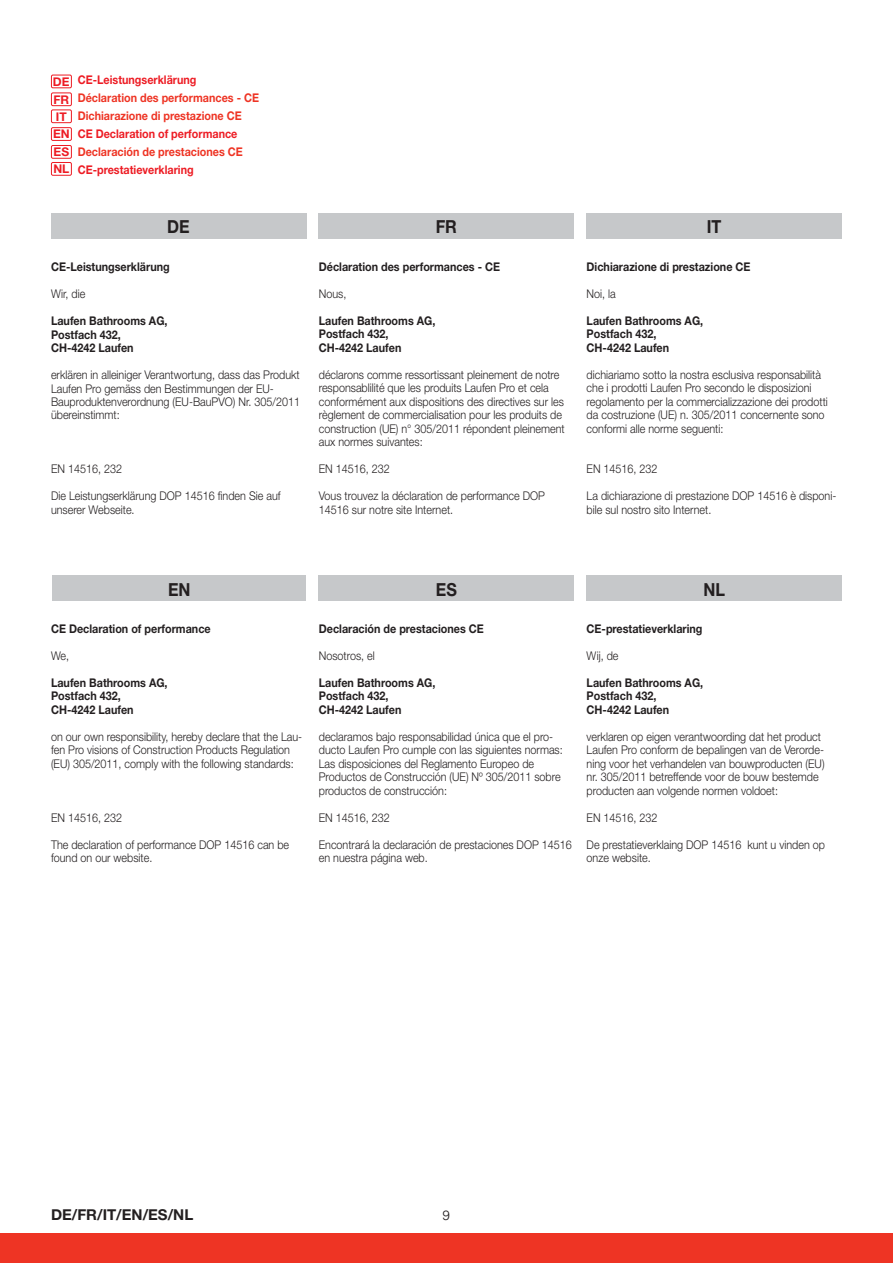
<style>
.page{position:relative;width:893px;height:1263px;background:#fff}
.page>*{position:absolute;margin:0;border:0;box-sizing:border-box;transform-origin:0 0}
.t1{font:700 18px "Helvetica Neue";color:#231f20;scale:.9 1}
.t2{font:700 15px "Helvetica Neue";color:#231f20}
.t3{font:300 13.5px "Univers LT";color:#231f20}
.t4{font:300 12px/13.5px "Helvetica Neue";color:#231f20;scale:.9 1}
.t5{font:700 12px/13.5px "Helvetica Neue";color:#231f20;scale:.9 1}
.t6{font:700 12px/18px "Helvetica Neue";color:#ee3424;scale:.9 1}
.t7{font:700 12px "Helvetica Neue";color:#ed1c24;scale:.9 1}
.t8{font:700 12px/17.9px "Helvetica Neue";color:#ed1c24}
</style>
<div class="page">
<div style="left:0;top:1233px;width:893px;height:30px;background:#ee3424"></div>
<div style="left:52px;top:576px;width:254px;height:25px;background:#c6c8ca"></div>
<div style="left:51px;top:213px;width:255px;height:25px;background:#c6c8ca"></div>
<div style="left:319px;top:213px;width:255px;height:25px;background:#c6c8ca"></div>
<div style="left:587px;top:213px;width:255px;height:25px;background:#c6c8ca"></div>
<div style="left:319px;top:576px;width:255px;height:25px;background:#c6c8ca"></div>
<div style="left:587px;top:576px;width:255px;height:25px;background:#c6c8ca"></div>
<div style="left:51px;top:75px;width:21px;height:13px;border:1px solid #ed1c24"></div>
<div style="left:51px;top:127px;width:21px;height:14px;border:1px solid #ed1c24"></div>
<div style="left:51px;top:145px;width:21px;height:14px;border:1px solid #ed1c24"></div>
<div style="left:51px;top:93px;width:21px;height:13px;border:1px solid #ed1c24"></div>
<div style="left:51px;top:110px;width:21px;height:13px;border:1px solid #ed1c24"></div>
<div style="left:51px;top:162px;width:21px;height:14px;border:1px solid #ed1c24"></div>
<p class="t8" style="left:53px;top:74px;width:18px">DE</p>
<p class="t8" style="left:53px;top:92px;width:17px;line-height:17px">FR<br>IT</p>
<p class="t8" style="left:53px;top:126px;width:18px">EN<br>ES</p>
<p class="t8" style="left:53px;top:161px;width:18px">NL</p>
<p class="t7" style="left:78px;top:75px;width:133px">CE-Leistungserklärung</p>
<p class="t6" style="left:78px;top:90px;width:203px">Déclaration des performances - CE<br>Dichiarazione di prestazione CE</p>
<p class="t7" style="left:78px;top:129px;width:179px">CE Declaration of performance</p>
<p class="t6" style="left:78px;top:144px;width:185px">Declaración de prestaciones CE</p>
<p class="t7" style="left:78px;top:165px;width:130px">CE-prestatieverklaring</p>
<h1 class="t1" style="left:167px;top:220px;width:26px">DE</h1>
<h1 class="t1" style="left:436px;top:220px;width:25px">FR</h1>
<h1 class="t1" style="left:707px;top:220px;width:18px">IT</h1>
<p class="t5" style="left:51px;top:261px;width:133px">CE-Leistungserklärung</p>
<p class="t4" style="left:51px;top:288px;width:40px">Wir, die</p>
<p class="t5" style="left:51px;top:315px;width:131px">Laufen Bathrooms AG,<br>Postfach 432,<br>CH-4242 Laufen</p>
<p class="t4" style="left:51px;top:369px;width:278px">erklären in alleiniger Verantwortung, dass das Produkt Laufen Pro gemäss den Bestimmungen der EU-Bauproduktenverordnung (EU-BauPVO) Nr. 305/2011 übereinstimmt:</p>
<p class="t4" style="left:51px;top:464px;width:80px">EN 14516, 232</p>
<p class="t4" style="left:51px;top:491px;width:257px">Die Leistungserklärung DOP 14516 finden Sie auf unserer Webseite.</p>
<p class="t5" style="left:319px;top:261px;width:203px">Déclaration des performances - CE</p>
<p class="t4" style="left:319px;top:288px;width:32px">Nous,</p>
<p class="t5" style="left:319px;top:315px;width:131px">Laufen Bathrooms AG,<br>Postfach 432,<br>CH-4242 Laufen</p>
<p class="t4" style="left:319px;top:369px;width:275px">déclarons comme ressortissant pleinement de notre responsablilité que les produits Laufen Pro et cela conformément aux dispositions des directives sur les règlement de commercialisation pour les produits de construction (UE) n° 305/2011 répondent pleinement aux normes suivantes:</p>
<p class="t4" style="left:319px;top:464px;width:80px">EN 14516, 232</p>
<p class="t4" style="left:319px;top:491px;width:253px">Vous trouvez la déclaration de performance DOP<br>14516 sur notre site Internet.</p>
<p class="t5" style="left:587px;top:261px;width:184px">Dichiarazione di prestazione CE</p>
<p class="t4" style="left:587px;top:288px;width:34px">Noi, la</p>
<p class="t5" style="left:587px;top:315px;width:131px">Laufen Bathrooms AG,<br>Postfach 432,<br>CH-4242 Laufen</p>
<p class="t4" style="left:587px;top:369px;width:269px">dichiariamo sotto la nostra esclusiva responsabilità che i prodotti Laufen Pro secondo le disposizioni regolamento per la commercializzazione dei prodotti da costruzione (UE) n. 305/2011 concernente sono conformi alle norme seguenti:</p>
<p class="t4" style="left:587px;top:464px;width:80px">EN 14516, 232</p>
<p class="t4" style="left:587px;top:491px;width:279px">La dichiarazione di prestazione DOP 14516 è disponi&shy;bile sul nostro sito Internet.</p>
<h1 class="t1" style="left:168px;top:583px;width:26px">EN</h1>
<p class="t5" style="left:51px;top:623px;width:179px">CE Declaration of performance</p>
<p class="t4" style="left:51px;top:650px;width:22px">We,</p>
<p class="t5" style="left:51px;top:677px;width:131px">Laufen Bathrooms AG,<br>Postfach 432,<br>CH-4242 Laufen</p>
<p class="t4" style="left:51px;top:731px;width:281px">on our own responsibility, hereby declare that the Lau&shy;fen Pro visions of Construction Products Regulation (EU) 305/2011, comply with the following standards:</p>
<p class="t4" style="left:51px;top:812px;width:80px">EN 14516, 232</p>
<p class="t4" style="left:51px;top:839px;width:266px">The declaration of performance DOP 14516 can be found on our website.</p>
<h1 class="t1" style="left:436px;top:583px;width:25px">ES</h1>
<h1 class="t1" style="left:703px;top:583px;width:26px">NL</h1>
<p class="t5" style="left:319px;top:623px;width:185px">Declaración de prestaciones CE</p>
<p class="t4" style="left:319px;top:650px;width:64px">Nosotros, el</p>
<p class="t5" style="left:319px;top:677px;width:131px">Laufen Bathrooms AG,<br>Postfach 432,<br>CH-4242 Laufen</p>
<p class="t4" style="left:319px;top:731px;width:273px">declaramos bajo responsabilidad única que el pro&shy;ducto Laufen Pro cumple con las siguientes normas:<br>Las disposiciones del Reglamento Europeo de Productos de Construcción (UE) Nº 305/2011 sobre productos de construcción:</p>
<p class="t4" style="left:319px;top:812px;width:80px">EN 14516, 232</p>
<p class="t4" style="left:319px;top:839px;width:283px">Encontrará la declaración de prestaciones DOP 14516 en nuestra página web.</p>
<p class="t5" style="left:587px;top:623px;width:130px">CE-prestatieverklaring</p>
<p class="t4" style="left:587px;top:650px;width:37px">Wij, de</p>
<p class="t5" style="left:587px;top:677px;width:131px">Laufen Bathrooms AG,<br>Postfach 432,<br>CH-4242 Laufen</p>
<p class="t4" style="left:587px;top:731px;width:266px">verklaren op eigen verantwoording dat het product Laufen Pro conform de bepalingen van de Verorde&shy;ning voor het verhandelen van bouwproducten (EU) nr. 305/2011 betreffende voor de bouw bestemde producten aan volgende normen voldoet:</p>
<p class="t4" style="left:587px;top:812px;width:80px">EN 14516, 232</p>
<p class="t4" style="left:587px;top:839px;width:266px">De prestatieverklaing DOP 14516 kunt u vinden op onze website.</p>
<p class="t2" style="left:51px;top:1209px;width:144px">DE/FR/IT/EN/ES/NL</p>
<p class="t3" style="left:443px;top:1207px;width:9px">9</p>
</div>
